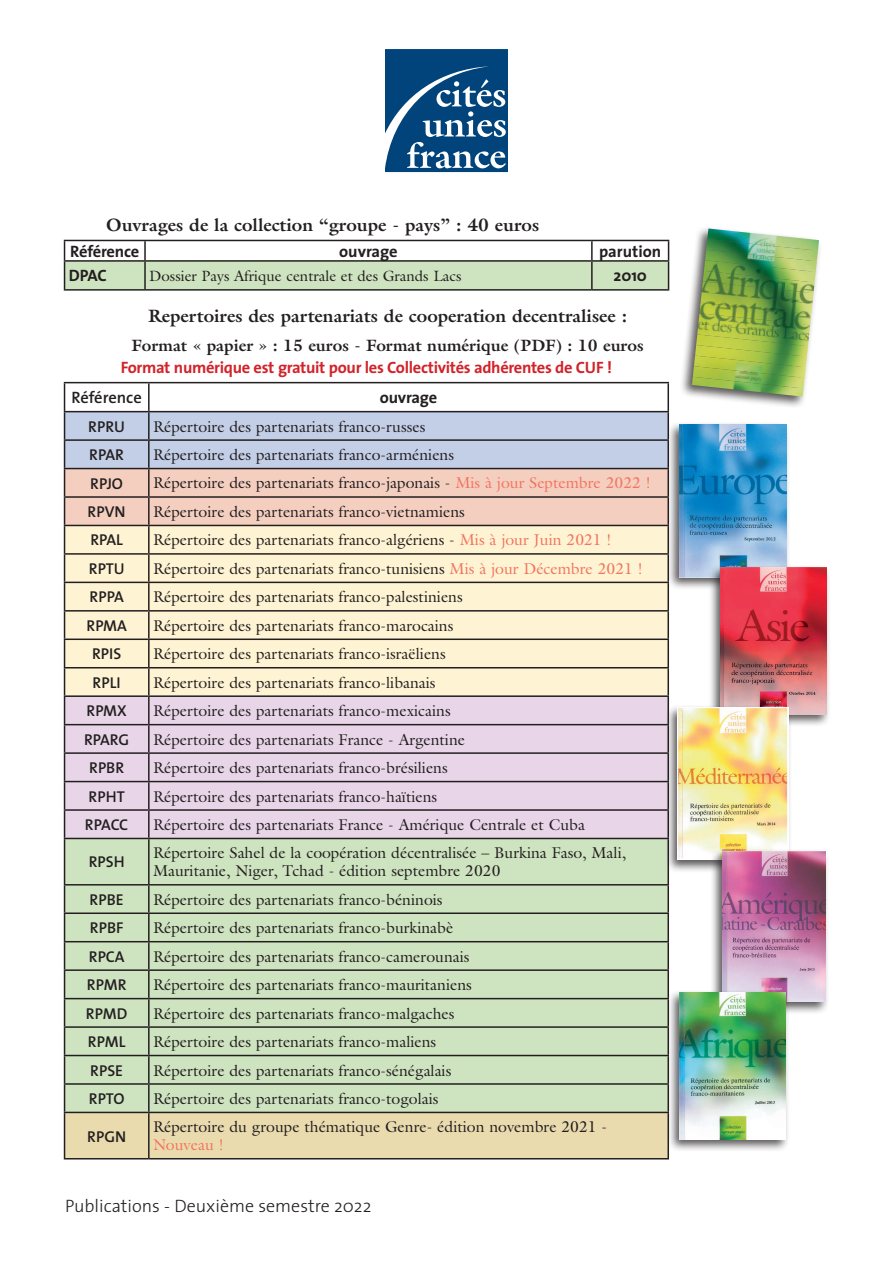
<style>
.page{position:relative;width:893px;height:1263px;background:#fff}
.page>*{position:absolute;margin:0;border:0;box-sizing:border-box;transform-origin:0 0}
.t1{font:700 18px "Galliard Std";color:#231f20}
.t2{font:300 18px "The Sans";color:#231f20}
.t3{font:700 16.5px "The Sans";letter-spacing:-.02em;color:#d1232a}
.t4{font:700 16.5px "Galliard Std";color:#231f20}
.t5{font:700 16.5px "The Sans";letter-spacing:-.01em;color:#231f20}
.t6{font:600 16.5px "The Sans";color:#231f20}
.t7{font:15.75px/18px "Galliard Std";color:#231f20}
.t8{font:600 15.75px "The Sans";color:#231f20}
.t9{font:15.75px "Galliard Std";color:#f3745f}
.t10{font:15px "Galliard Std";color:#231f20}
.s1{color:#f3745f}
</style>
<div class="page">
<svg style="left:385px;top:49px;width:123px;height:123px;background:#2d6592"></svg>
<hr style="left:64px;top:240px;width:81px;height:1px;background:#231f20">
<hr style="left:145px;top:240px;width:447px;height:1px;background:#231f20">
<hr style="left:592px;top:240px;width:77px;height:1px;background:#231f20">
<svg style="left:64px;top:241px;width:605px;height:48px"></svg>
<hr style="left:64px;top:289px;width:81px;height:2px;background:#231f20">
<hr style="left:145px;top:289px;width:447px;height:2px;background:#231f20">
<hr style="left:592px;top:289px;width:77px;height:2px;background:#231f20">
<div style="left:65px;top:839px;width:602px;height:45px;background:#cee3bf"></div>
<hr style="left:64px;top:382px;width:85px;height:1px;background:#231f20">
<hr style="left:149px;top:382px;width:520px;height:1px;background:#231f20">
<hr style="left:667px;top:383px;width:2px;height:28px;background:#231f20">
<hr style="left:149px;top:411px;width:520px;height:1px;background:#231f20">
<hr style="left:667px;top:412px;width:2px;height:27px;background:#231f20">
<hr style="left:667px;top:583px;width:2px;height:27px;background:#231f20">
<hr style="left:149px;top:610px;width:520px;height:2px;background:#231f20">
<hr style="left:667px;top:612px;width:2px;height:26px;background:#231f20">
<hr style="left:149px;top:638px;width:520px;height:2px;background:#231f20">
<hr style="left:667px;top:640px;width:2px;height:27px;background:#231f20">
<hr style="left:149px;top:667px;width:520px;height:1px;background:#231f20">
<hr style="left:667px;top:668px;width:2px;height:27px;background:#231f20">
<hr style="left:149px;top:695px;width:520px;height:2px;background:#231f20">
<hr style="left:667px;top:697px;width:2px;height:27px;background:#231f20">
<svg style="left:64px;top:383px;width:604px;height:455px;background:#e3d7d1"></svg>
<hr style="left:149px;top:809px;width:520px;height:2px;background:#231f20">
<hr style="left:148px;top:811px;width:2px;height:27px;background:#231f20">
<hr style="left:64px;top:838px;width:85px;height:1px;background:#231f20">
<hr style="left:64px;top:839px;width:1px;height:45px;background:#231f20">
<hr style="left:149px;top:838px;width:520px;height:1px;background:#231f20">
<hr style="left:148px;top:839px;width:2px;height:45px;background:#231f20">
<hr style="left:667px;top:839px;width:2px;height:45px;background:#231f20">
<hr style="left:64px;top:884px;width:85px;height:1px;background:#231f20">
<hr style="left:149px;top:884px;width:520px;height:1px;background:#231f20">
<hr style="left:667px;top:885px;width:2px;height:27px;background:#231f20">
<hr style="left:149px;top:912px;width:520px;height:2px;background:#231f20">
<hr style="left:667px;top:914px;width:2px;height:27px;background:#231f20">
<hr style="left:149px;top:941px;width:520px;height:1px;background:#231f20">
<hr style="left:667px;top:942px;width:2px;height:27px;background:#231f20">
<hr style="left:149px;top:969px;width:520px;height:2px;background:#231f20">
<hr style="left:667px;top:971px;width:2px;height:27px;background:#231f20">
<svg style="left:64px;top:885px;width:604px;height:273px;background:#cad8b5"></svg>
<hr style="left:149px;top:1083px;width:520px;height:2px;background:#231f20">
<hr style="left:148px;top:1085px;width:2px;height:27px;background:#231f20">
<hr style="left:64px;top:1112px;width:85px;height:1px;background:#231f20">
<hr style="left:64px;top:1113px;width:1px;height:45px;background:#231f20">
<hr style="left:149px;top:1112px;width:520px;height:1px;background:#231f20">
<hr style="left:148px;top:1113px;width:2px;height:45px;background:#231f20">
<hr style="left:667px;top:1113px;width:2px;height:45px;background:#231f20">
<hr style="left:64px;top:1158px;width:85px;height:1px;background:#231f20">
<hr style="left:149px;top:1158px;width:520px;height:1px;background:#231f20">
<div style="left:666px;top:421px;width:124px;height:169px;background:#231f20;opacity:.75"></div>
<img style="left:679px;top:425px;width:107px;height:152px">
<div style="left:708px;top:564px;width:123px;height:163px;background:#231f20;opacity:.75"></div>
<img style="left:721px;top:568px;width:106px;height:146px">
<div style="left:680px;top:225px;width:142px;height:184px;background:#231f20;opacity:.75"></div>
<img style="left:707px;top:228px;width:112px;height:23px">
<img style="left:706px;top:239px;width:112px;height:22px">
<img style="left:705px;top:250px;width:112px;height:22px">
<img style="left:704px;top:260px;width:112px;height:22px">
<img style="left:703px;top:271px;width:112px;height:22px">
<img style="left:702px;top:281px;width:111px;height:23px">
<img style="left:701px;top:292px;width:111px;height:22px">
<img style="left:699px;top:303px;width:112px;height:22px">
<img style="left:698px;top:313px;width:112px;height:22px">
<img style="left:697px;top:324px;width:112px;height:22px">
<img style="left:696px;top:334px;width:112px;height:23px">
<img style="left:695px;top:345px;width:112px;height:22px">
<img style="left:694px;top:356px;width:112px;height:22px">
<img style="left:693px;top:366px;width:111px;height:22px">
<img style="left:692px;top:377px;width:111px;height:20px">
<div style="left:665px;top:704px;width:127px;height:169px;background:#231f20;opacity:.75"></div>
<img style="left:677px;top:708px;width:111px;height:152px">
<div style="left:710px;top:848px;width:119px;height:166px;background:#231f20;opacity:.75"></div>
<img style="left:722px;top:852px;width:103px;height:150px">
<div style="left:667px;top:989px;width:122px;height:163px;background:#231f20;opacity:.75"></div>
<img style="left:680px;top:993px;width:106px;height:147px">
<p class="t1" style="left:106px;top:213px;width:434px">Ouvrages de la collection “groupe - pays” : 40 euros</p>
<p class="t5" style="left:70px;top:237px;width:71px">Référence</p>
<p class="t5" style="left:339px;top:237px;width:60px">ouvrage</p>
<p class="t5" style="left:599px;top:237px;width:64px">parution</p>
<p class="t5" style="left:69px;top:262px;width:40px">DPAC</p>
<p class="t10" style="left:149px;top:266px;width:314px">Dossier Pays Afrique centrale et des Grands Lacs</p>
<p class="t5" style="left:613px;top:262px;width:35px">2010</p>
<p class="t1" style="left:148px;top:304px;width:480px">Repertoires des partenariats de cooperation decentralisee :</p>
<p class="t4" style="left:132px;top:335px;width:514px">Format « papier » : 15 euros - Format numérique (PDF) : 10 euros</p>
<p class="t3" style="left:121px;top:354px;width:493px">Format numérique est gratuit pour les Collectivités adhérentes de CUF !</p>
<p class="t6" style="left:72px;top:384px;width:72px">Référence</p>
<p class="t5" style="left:380px;top:384px;width:59px">ouvrage</p>
<p class="t8" style="left:88px;top:413px;width:38px">RPRU</p>
<p class="t7" style="left:153px;top:417px;width:274px">Répertoire des partenariats franco-russes</p>
<p class="t8" style="left:89px;top:442px;width:36px">RPAR</p>
<p class="t7" style="left:153px;top:445px;width:303px">Répertoire des partenariats franco-arméniens</p>
<p class="t8" style="left:90px;top:470px;width:34px">RPJO</p>
<p class="t7" style="left:153px;top:474px;width:499px">Répertoire des partenariats franco-japonais - <span class="s1">Mis à jour Septembre 2022 !</span></p>
<p class="t8" style="left:88px;top:498px;width:40px">RPVN</p>
<p class="t7" style="left:153px;top:502px;width:313px">Répertoire des partenariats franco-vietnamiens</p>
<p class="t8" style="left:90px;top:527px;width:34px">RPAL</p>
<p class="t7" style="left:153px;top:531px;width:460px">Répertoire des partenariats franco-algériens - <span class="s1">Mis à jour Juin 2021 !</span></p>
<p class="t8" style="left:89px;top:555px;width:37px">RPTU</p>
<p class="t7" style="left:153px;top:559px;width:491px">Répertoire des partenariats franco-tunisiens <span class="s1">Mis à jour Décembre 2021 !</span></p>
<p class="t8" style="left:90px;top:584px;width:36px">RPPA</p>
<p class="t7" style="left:153px;top:588px;width:311px">Répertoire des partenariats franco-palestiniens</p>
<p class="t8" style="left:86px;top:612px;width:42px">RPMA</p>
<p class="t7" style="left:153px;top:616px;width:302px">Répertoire des partenariats franco-marocains</p>
<p class="t8" style="left:92px;top:641px;width:31px">RPIS</p>
<p class="t7" style="left:153px;top:645px;width:294px">Répertoire des partenariats franco-israëliens</p>
<p class="t8" style="left:93px;top:669px;width:30px">RPLI</p>
<p class="t7" style="left:153px;top:673px;width:284px">Répertoire des partenariats franco-libanais</p>
<p class="t8" style="left:86px;top:698px;width:42px">RPMX</p>
<p class="t7" style="left:153px;top:702px;width:299px">Répertoire des partenariats franco-mexicains</p>
<p class="t8" style="left:84px;top:726px;width:47px">RPARG</p>
<p class="t7" style="left:153px;top:730px;width:313px">Répertoire des partenariats France - Argentine</p>
<p class="t8" style="left:89px;top:755px;width:37px">RPBR</p>
<p class="t7" style="left:153px;top:758px;width:296px">Répertoire des partenariats franco-brésiliens</p>
<p class="t8" style="left:89px;top:783px;width:38px">RPHT</p>
<p class="t7" style="left:153px;top:787px;width:286px">Répertoire des partenariats franco-haïtiens</p>
<p class="t8" style="left:85px;top:812px;width:45px">RPACC</p>
<p class="t7" style="left:153px;top:815px;width:433px">Répertoire des partenariats France - Amérique Centrale et Cuba</p>
<p class="t8" style="left:89px;top:849px;width:37px">RPSH</p>
<p class="t7" style="left:153px;top:844px;width:475px">Répertoire Sahel de la coopération décentralisée – Burkina Faso, Mali,<br>Mauritanie, Niger, Tchad - édition septembre 2020</p>
<p class="t8" style="left:90px;top:886px;width:36px">RPBE</p>
<p class="t7" style="left:153px;top:890px;width:291px">Répertoire des partenariats franco-béninois</p>
<p class="t8" style="left:90px;top:915px;width:35px">RPBF</p>
<p class="t7" style="left:153px;top:919px;width:302px">Répertoire des partenariats franco-burkinabè</p>
<p class="t8" style="left:89px;top:943px;width:37px">RPCA</p>
<p class="t7" style="left:153px;top:947px;width:318px">Répertoire des partenariats franco-camerounais</p>
<p class="t8" style="left:87px;top:972px;width:41px">RPMR</p>
<p class="t7" style="left:153px;top:976px;width:320px">Répertoire des partenariats franco-mauritaniens</p>
<p class="t8" style="left:86px;top:1000px;width:43px">RPMD</p>
<p class="t7" style="left:153px;top:1004px;width:303px">Répertoire des partenariats franco-malgaches</p>
<p class="t8" style="left:88px;top:1029px;width:39px">RPML</p>
<p class="t7" style="left:153px;top:1032px;width:285px">Répertoire des partenariats franco-maliens</p>
<p class="t8" style="left:90px;top:1057px;width:34px">RPSE</p>
<p class="t7" style="left:153px;top:1061px;width:300px">Répertoire des partenariats franco-sénégalais</p>
<p class="t8" style="left:89px;top:1086px;width:37px">RPTO</p>
<p class="t7" style="left:153px;top:1089px;width:287px">Répertoire des partenariats franco-togolais</p>
<p class="t8" style="left:87px;top:1123px;width:40px">RPGN</p>
<p class="t7" style="left:153px;top:1118px;width:456px">Répertoire du groupe thématique Genre- édition novembre 2021 -</p>
<p class="t9" style="left:153px;top:1135px;width:72px">Nouveau !</p>
<p class="t2" style="left:65px;top:1191px;width:308px">Publications - Deuxième semestre 2022</p>
</div>
